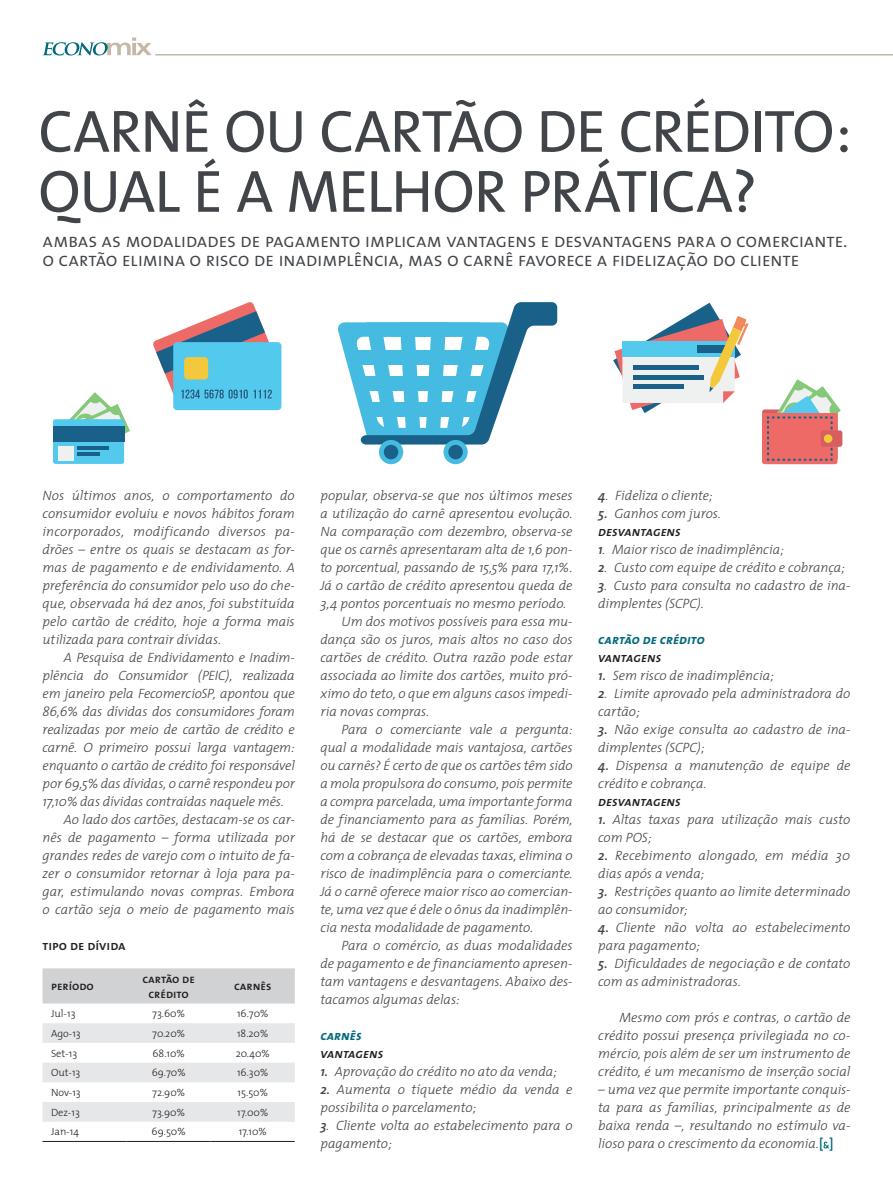
<style>
.page{position:relative;width:893px;height:1191px;background:#fff}
.page>*{position:absolute;margin:0;border:0;box-sizing:border-box;transform-origin:0 0}
.t1{font:60px/60px "The Mix";letter-spacing:-.02em;color:#414549}
.t2{font:19.5px/19.5px "The Mix Semi Light Caps";letter-spacing:-.02em;color:#414549}
.t3{font:italic 300 13.5px/18px "The Mix";letter-spacing:-.005em;color:#414549}
.t4{font:italic 13.5px "The Mix Semi Bold Caps";letter-spacing:-.01em;color:#231f20}
.t5{font:italic 13.5px "The Mix Bold Caps";color:#026a7c}
.t6{font:13.5px "The Mix Semi Bold Caps";color:#231f20}
.t7{font:12px/14.4px "The Mix Semi Bold Caps";color:#231f20;text-align:center}
.t8{font:300 10.5px "The Mix";color:#231f20}
.s1{font-weight:600}
.s2{font-weight:600;font-style:normal;color:#026a7c}
</style>
<div class="page">
<svg style="left:823px;top:1141px;width:6px;height:7px"></svg>
<svg style="left:43px;top:38px;width:109px;height:17px"></svg>
<hr style="left:155px;top:54px;width:738px;height:2px;background:#c3b9a4">
<div style="left:43px;top:968px;width:252px;height:35px;background:#d1d2d4"></div>
<svg style="left:43px;top:1023px;width:252px;height:98px"></svg>
<hr style="left:43px;top:1141px;width:84px;height:1px;background:#231f20">
<hr style="left:127px;top:1141px;width:84px;height:1px;background:#231f20">
<hr style="left:211px;top:1141px;width:84px;height:1px;background:#231f20">
<div style="left:762px;top:413px;width:75px;height:51px;background:#ed6a67;border-radius:3px"></div>
<div style="left:821px;top:430px;width:21px;height:17px;background:#d65e5f;border-radius:3px"></div>
<svg style="left:763px;top:379px;width:78px;height:82px"></svg>
<div style="left:173px;top:342px;width:108px;height:68px;background:#53c9ed;border-radius:4px"></div>
<svg style="left:153px;top:302px;width:124px;height:102px"></svg>
<svg style="left:613px;top:303px;width:135px;height:110px"></svg>
<svg style="left:70px;top:392px;width:60px;height:64px"></svg>
<div style="left:53px;top:419px;width:71px;height:45px;background:#53c9ed;border-radius:3px"></div>
<div style="left:53px;top:426px;width:71px;height:15px;background:#1a6189"></div>
<div style="left:58px;top:446px;width:15px;height:14px;background:#eff0f0"></div>
<hr style="left:77px;top:446px;width:32px;height:3px;background:#1a6189">
<hr style="left:77px;top:452px;width:23px;height:4px;background:#1a6189">
<svg style="left:337px;top:302px;width:220px;height:142px"></svg>
<div style="left:379px;top:440px;width:24px;height:24px;background:#45bbe1;border-radius:50%"></div>
<div style="left:384px;top:445px;width:14px;height:14px;background:#1a6189;border-radius:50%"></div>
<div style="left:443px;top:440px;width:25px;height:24px;background:#45bbe1;border-radius:50%"></div>
<div style="left:448px;top:445px;width:15px;height:14px;background:#1a6189;border-radius:50%"></div>
<p class="t1" style="left:38px;top:100px;width:815px">CARNÊ OU CARTÃO DE CRÉDITO:<br>QUAL É A MELHOR PRÁTICA?</p>
<p class="t2" style="left:43px;top:229px;width:806px">ambas as modalidades de pagamento implicam vantagens e desvantagens para o comerciante. o cartão elimina o risco de inadimplência, mas o carnê favorece a fidelização do cliente</p>
<p class="t3" style="left:43px;top:486px;width:254px;text-align:justify">Nos últimos anos, o comportamento do consumidor evoluiu e novos hábitos foram incorporados, modificando diversos pa&shy;drões – entre os quais se destacam as for&shy;mas de pagamento e de endividamento. A preferência do consumidor pelo uso do che&shy;que, observada há dez anos, foi substituída pelo cartão de crédito, hoje a forma mais utilizada para contrair dívidas.</p>
<p class="t3" style="left:43px;top:648px;width:254px;text-align:justify;text-indent:21px">A Pesquisa de Endividamento e Inadim&shy;plência do Consumidor (PEIC), realizada em janeiro pela FecomercioSP, apontou que 86,6% das dívidas dos consumidores foram realizadas por meio de cartão de crédito e carnê. O primeiro possui larga vantagem: enquanto o cartão de crédito foi responsável por 69,5% das dívidas, o carnê respondeu por 17,10% das dívidas contraídas naquele mês.</p>
<p class="t3" style="left:43px;top:810px;width:254px;text-align:justify;text-indent:21px">Ao lado dos cartões, destacam-se os car&shy;nês de pagamento – forma utilizada por grandes redes de varejo com o intuito de fa&shy;zer o consumidor retornar à loja para pa&shy;gar, estimulando novas compras. Embora o cartão seja o meio de pagamento mais</p>
<p class="t6" style="left:43px;top:934px;width:85px">tipo de dívida</p>
<p class="t7" style="left:51px;top:978px;width:44px">período</p>
<p class="t7" style="left:142px;top:971px;width:54px">cartão de crédito</p>
<p class="t7" style="left:234px;top:978px;width:39px">carnês</p>
<p class="t8" style="left:51px;top:1005px;width:26px">Jul-13</p>
<p class="t8" style="left:152px;top:1005px;width:34px">73.60%</p>
<p class="t8" style="left:237px;top:1005px;width:33px">16.70%</p>
<p class="t8" style="left:51px;top:1024px;width:31px">Ago-13</p>
<p class="t8" style="left:152px;top:1024px;width:34px">70.20%</p>
<p class="t8" style="left:237px;top:1024px;width:33px">18.20%</p>
<p class="t8" style="left:51px;top:1044px;width:28px">Set-13</p>
<p class="t8" style="left:153px;top:1044px;width:34px">68.10%</p>
<p class="t8" style="left:236px;top:1044px;width:36px">20.40%</p>
<p class="t8" style="left:51px;top:1064px;width:31px">Out-13</p>
<p class="t8" style="left:152px;top:1064px;width:35px">69.70%</p>
<p class="t8" style="left:237px;top:1064px;width:33px">16.30%</p>
<p class="t8" style="left:51px;top:1083px;width:31px">Nov-13</p>
<p class="t8" style="left:152px;top:1083px;width:34px">72.90%</p>
<p class="t8" style="left:238px;top:1083px;width:32px">15.50%</p>
<p class="t8" style="left:51px;top:1103px;width:30px">Dez-13</p>
<p class="t8" style="left:152px;top:1103px;width:34px">73.90%</p>
<p class="t8" style="left:237px;top:1103px;width:32px">17.00%</p>
<p class="t8" style="left:51px;top:1123px;width:29px">Jan-14</p>
<p class="t8" style="left:152px;top:1123px;width:36px">69.50%</p>
<p class="t8" style="left:239px;top:1123px;width:30px">17.10%</p>
<p class="t3" style="left:320px;top:486px;width:254px;text-align:justify">popular, observa-se que nos últimos meses a utilização do carnê apresentou evolução.<br>Na comparação com dezembro, observa-se que os carnês apresentaram alta de 1,6 pon&shy;to porcentual, passando de 15,5% para 17,1%.<br>Já o cartão de crédito apresentou queda de 3,4 pontos porcentuais no mesmo período.</p>
<p class="t3" style="left:320px;top:612px;width:254px;text-align:justify;text-indent:21px">Um dos motivos possíveis para essa mu&shy;dança são os juros, mais altos no caso dos cartões de crédito. Outra razão pode estar associada ao limite dos cartões, muito pró&shy;ximo do teto, o que em alguns casos impedi&shy;ria novas compras.</p>
<p class="t3" style="left:320px;top:720px;width:254px;text-align:justify;text-indent:21px">Para o comerciante vale a pergunta: qual a modalidade mais vantajosa, cartões ou carnês? É certo de que os cartões têm sido a mola propulsora do consumo, pois permite a compra parcelada, uma importante forma de financiamento para as famílias. Porém, há de se destacar que os cartões, embora com a cobrança de elevadas taxas, elimina o risco de inadimplência para o comerciante.<br>Já o carnê oferece maior risco ao comercian&shy;te, uma vez que é dele o ônus da inadimplên&shy;cia nesta modalidade de pagamento.</p>
<p class="t3" style="left:320px;top:936px;width:254px;text-align:justify;text-indent:21px">Para o comércio, as duas modalidades de pagamento e de financiamento apresen&shy;tam vantagens e desvantagens. Abaixo des&shy;tacamos algumas delas:</p>
<p class="t5" style="left:320px;top:1024px;width:43px">carnês</p>
<p class="t4" style="left:320px;top:1042px;width:65px">vantagens</p>
<p class="t3" style="left:320px;top:1062px;width:238px"><span class="s1">1.</span> Aprovação do crédito no ato da venda;</p>
<p class="t3" style="left:320px;top:1080px;width:254px"><span class="s1">2.</span> Aumenta o tíquete médio da venda e possibilita o parcelamento;</p>
<p class="t3" style="left:320px;top:1116px;width:254px"><span class="s1">3</span>. Cliente volta ao estabelecimento para o pagamento;</p>
<p class="t3" style="left:598px;top:486px;width:116px"><span class="s1">4</span>. Fideliza o cliente;</p>
<p class="t3" style="left:598px;top:504px;width:124px"><span class="s1">5.</span> Ganhos com juros.</p>
<p class="t4" style="left:598px;top:520px;width:84px">desvantagens</p>
<p class="t3" style="left:598px;top:540px;width:187px"><span class="s1">1</span>. Maior risco de inadimplência;</p>
<p class="t3" style="left:598px;top:558px;width:248px"><span class="s1">2</span>. Custo com equipe de crédito e cobrança;</p>
<p class="t3" style="left:598px;top:576px;width:252px"><span class="s1">3</span>. Custo para consulta no cadastro de ina&shy;dimplentes (SCPC).</p>
<p class="t5" style="left:598px;top:628px;width:108px">cartão de crédito</p>
<p class="t4" style="left:598px;top:646px;width:65px">vantagens</p>
<p class="t3" style="left:598px;top:666px;width:177px"><span class="s1">1.</span> Sem risco de inadimplência;</p>
<p class="t3" style="left:598px;top:684px;width:254px"><span class="s1">2</span>. Limite aprovado pela administradora do cartão;</p>
<p class="t3" style="left:598px;top:720px;width:252px"><span class="s1">3.</span> Não exige consulta ao cadastro de ina&shy;dimplentes (SCPC);</p>
<p class="t3" style="left:598px;top:756px;width:254px"><span class="s1">4.</span> Dispensa a manutenção de equipe de crédito e cobrança.</p>
<p class="t4" style="left:598px;top:790px;width:84px">desvantagens</p>
<p class="t3" style="left:598px;top:810px;width:254px"><span class="s1">1.</span> Altas taxas para utilização mais custo com POS;</p>
<p class="t3" style="left:598px;top:846px;width:254px"><span class="s1">2.</span> Recebimento alongado, em média 30 dias após a venda;</p>
<p class="t3" style="left:598px;top:882px;width:254px"><span class="s1">3.</span> Restrições quanto ao limite determinado ao consumidor;</p>
<p class="t3" style="left:598px;top:918px;width:254px"><span class="s1">4.</span> Cliente não volta ao estabelecimento para pagamento;</p>
<p class="t3" style="left:598px;top:954px;width:254px"><span class="s1">5.</span> Dificuldades de negociação e de contato com as administradoras.</p>
<p class="t3" style="left:598px;top:1008px;width:254px;text-align:justify;text-indent:21px">Mesmo com prós e contras, o cartão de crédito possui presença privilegiada no co&shy;mércio, pois além de ser um instrumento de crédito, é um mecanismo de inserção social</p>
<p class="t3" style="left:598px;top:1080px;width:254px;text-align:justify">– uma vez que permite importante conquis&shy;ta para as famílias, principalmente as de baixa renda –, resultando no estímulo va&shy;lioso para o crescimento da economia.<span class="s2">[ ]</span></p>
</div>
